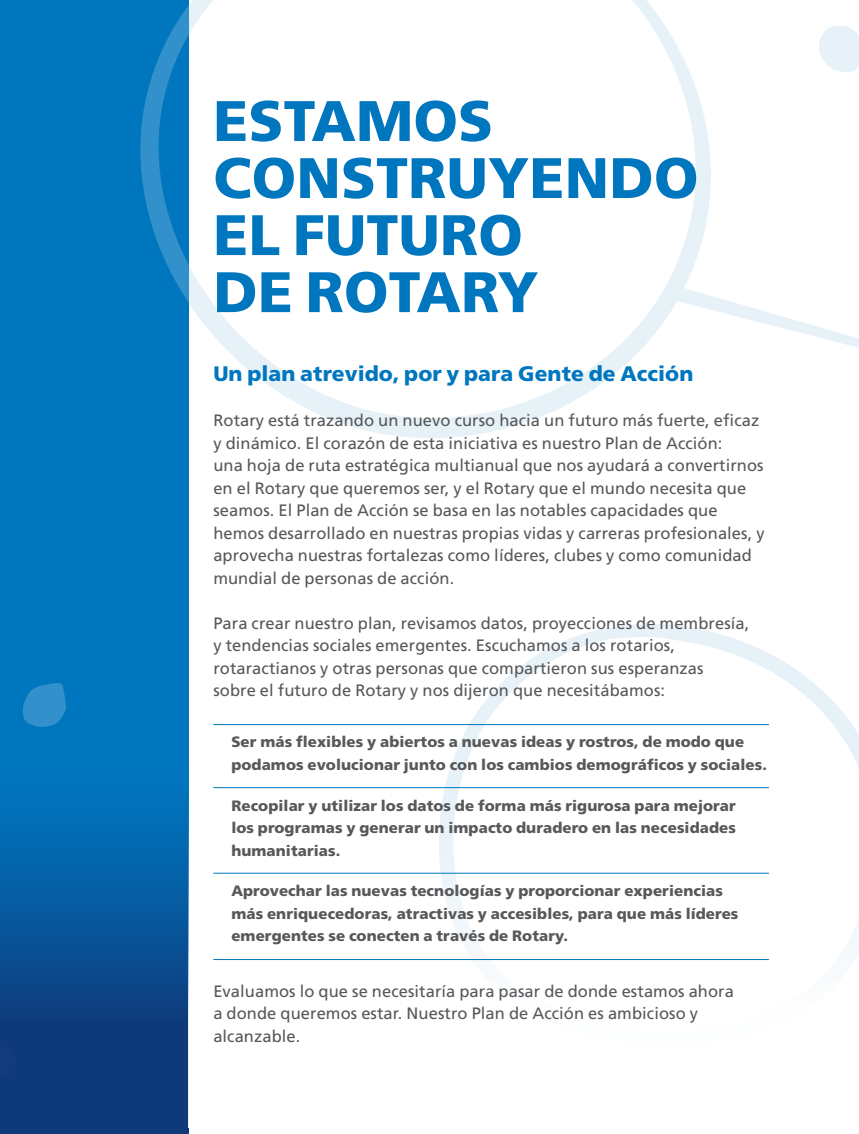
<style>
.page{position:relative;width:859px;height:1134px;background:#fff}
.page>*{position:absolute;margin:0;border:0;box-sizing:border-box;transform-origin:0 0}
.t1{font:900 57px/57px "Frutiger LT Std";letter-spacing:.005em;color:#0076bf}
.t2{font:900 21px "Frutiger LT Std";letter-spacing:.005em;color:#0076bf}
.t3{font:16.5px/22.5px "Frutiger LT Std";letter-spacing:.005em;color:#57585a}
.t4{font:900 15px/22.5px "Frutiger LT Std";letter-spacing:.005em;color:#57585a}
</style>
<div class="page">
<svg style="left:495px;top:624px;width:326px;height:66px"></svg>
<svg style="left:712px;top:296px;width:146px;height:51px"></svg>
<svg style="left:188px;top:0;width:524px;height:476px"></svg>
<svg style="left:819px;top:26px;width:39px;height:46px"></svg>
<div style="left:0;top:0;width:188px;height:1133px;background:#0076bf"></div>
<svg style="left:140px;top:6px;width:48px;height:295px"></svg>
<div style="left:0;top:671px;width:188px;height:462px;background:linear-gradient(to bottom,#0084ce,#10306f)"></div>
<hr style="left:213px;top:724px;width:555px;height:1px;background:#0076bf">
<hr style="left:213px;top:787px;width:555px;height:1px;background:#0076bf">
<hr style="left:213px;top:872px;width:555px;height:1px;background:#0076bf">
<hr style="left:213px;top:958px;width:555px;height:1px;background:#0076bf">
<p class="t1" style="left:213px;top:92px;width:486px">ESTAMOS<br>CONSTRUYENDO<br>EL FUTURO<br>DE ROTARY</p>
<p class="t2" style="left:213px;top:361px;width:481px">Un plan atrevido, por y para Gente de Acción</p>
<p class="t3" style="left:213px;top:409px;width:552px">Rotary está trazando un nuevo curso hacia un futuro más fuerte, eficaz y dinámico. El corazón de esta iniciativa es nuestro Plan de Acción:<br>una hoja de ruta estratégica multianual que nos ayudará a convertirnos en el Rotary que queremos ser, y el Rotary que el mundo necesita que seamos. El Plan de Acción se basa en las notables capacidades que hemos desarrollado en nuestras propias vidas y carreras profesionales, y aprovecha nuestras fortalezas como líderes, clubes y como comunidad mundial de personas de acción.</p>
<p class="t3" style="left:213px;top:611px;width:537px">Para crear nuestro plan, revisamos datos, proyecciones de membresía, y tendencias sociales emergentes. Escuchamos a los rotarios, rotaractianos y otras personas que compartieron sus esperanzas sobre el futuro de Rotary y nos dijeron que necesitábamos:</p>
<p class="t4" style="left:231px;top:730px;width:537px">Ser más flexibles y abiertos a nuevas ideas y rostros, de modo que podamos evolucionar junto con los cambios demográficos y sociales.</p>
<p class="t4" style="left:231px;top:793px;width:506px;text-align:justify">Recopilar y utilizar los datos de forma más rigurosa para mejorar los programas y generar un impacto duradero en las necesidades humanitarias.</p>
<p class="t4" style="left:231px;top:879px;width:508px">Aprovechar las nuevas tecnologías y proporcionar experiencias más enriquecedoras, atractivas y accesibles, para que más líderes emergentes se conecten a través de Rotary.</p>
<p class="t3" style="left:213px;top:979px;width:522px">Evaluamos lo que se necesitaría para pasar de donde estamos ahora a donde queremos estar. Nuestro Plan de Acción es ambicioso y alcanzable.</p>
</div>
